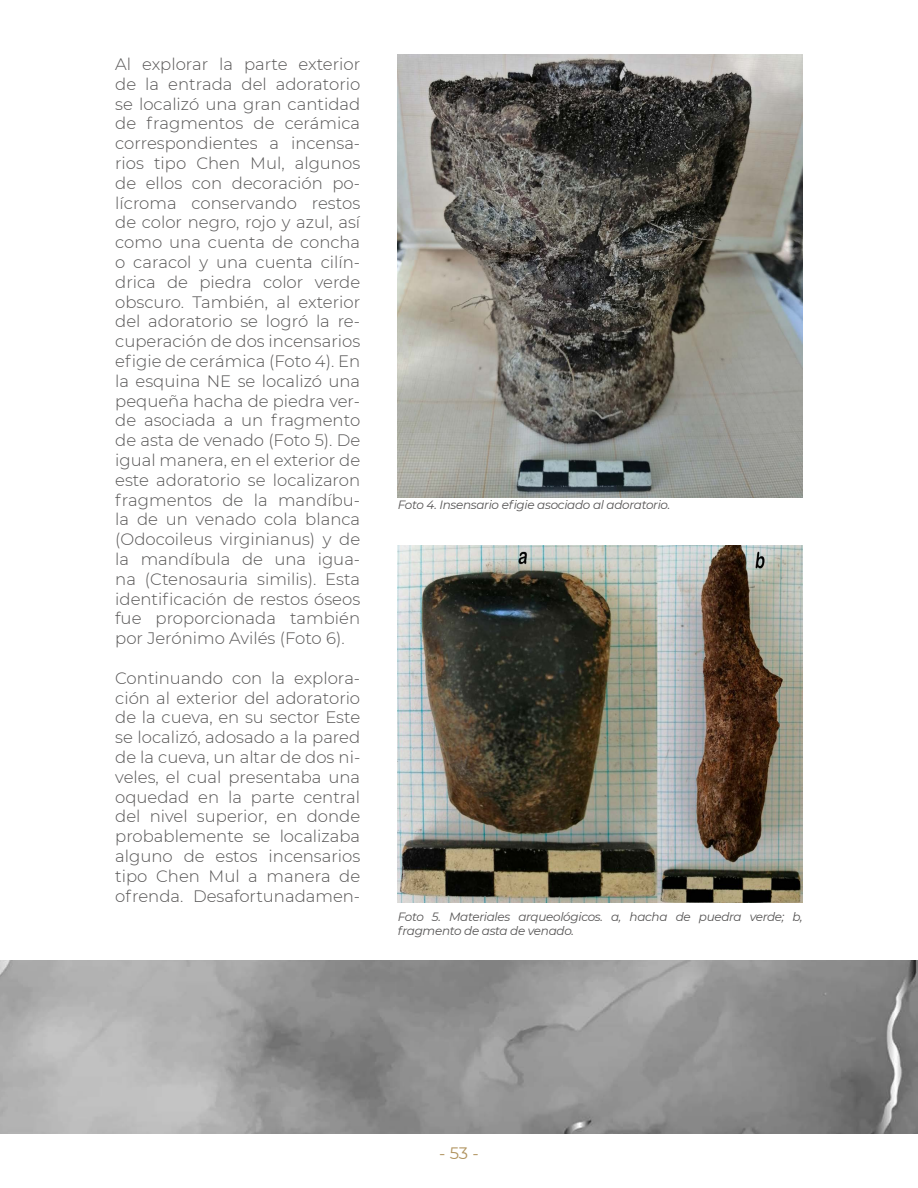
<style>
.page{position:relative;width:918px;height:1188px;background:#fff}
.page>*{position:absolute;margin:0;border:0;box-sizing:border-box;transform-origin:0 0}
.t1{font:16.5px/19.8px "Montserrat Light 2";color:#555454;text-align:justify}
.t2{font:300 16.5px "Montserrat";color:#555454}
.t3{font:16.5px "Montserrat";color:#b0935e}
.t4{font:italic 12px/14.4px "Montserrat";letter-spacing:-.025em;color:#555454}
.t5{font:12px "Montserrat Italic 2";letter-spacing:-.025em;color:#555454}
</style>
<div class="page">
<img style="left:0;top:960px;width:918px;height:174px">
<img style="left:398px;top:54px;width:405px;height:443px">
<img style="left:398px;top:546px;width:405px;height:357px">
<p class="t1" style="left:115px;top:54px;width:247px">Al explorar la parte exterior de la entrada del adoratorio se localizó una gran cantidad de fragmentos de cerámica correspondientes a incensa&shy;rios tipo Chen Mul, algunos de ellos con decoración po&shy;lícroma conservando restos de color negro, rojo y azul, así como una cuenta de concha o caracol y una cuenta cilín&shy;drica de piedra color verde obscuro. También, al exterior del adoratorio se logró la re&shy;cuperación de dos incensarios</p>
<p class="t2" style="left:115px;top:350px;width:247px">efigie de cerámica (Foto 4). En</p>
<p class="t1" style="left:115px;top:370px;width:247px">la esquina NE se localizó una pequeña hacha de piedra ver&shy;de asociada a un fragmento de asta de venado (Foto 5). De igual manera, en el exterior de este adoratorio se localizaron fragmentos de la mandíbu&shy;la de un venado cola blanca (Odocoileus virginianus) y de la mandíbula de una igua&shy;na (Ctenosauria similis). Esta</p>
<p class="t2" style="left:115px;top:588px;width:247px">identificación de restos óseos</p>
<p class="t1" style="left:115px;top:608px;width:246px">fue proporcionada también por Jerónimo Avilés (Foto 6).</p>
<p class="t1" style="left:115px;top:667px;width:247px">Continuando con la explora&shy;ción al exterior del adoratorio de la cueva, en su sector Este se localizó, adosado a la pared de la cueva, un altar de dos ni&shy;veles, el cual presentaba una oquedad en la parte central del nivel superior, en donde probablemente se localizaba alguno de estos incensarios tipo Chen Mul a manera de ofrenda. Desafortunadamen-</p>
<p class="t5" style="left:398px;top:496px;width:274px">Foto 4. Insensario efigie asociado al adoratorio.</p>
<p class="t4" style="left:398px;top:909px;width:407px">Foto 5. Materiales arqueológicos. a, hacha de puedra verde; b, fragmento de asta de venado.</p>
<p class="t3" style="left:439px;top:1142px;width:41px">- 53 -</p>
</div>
